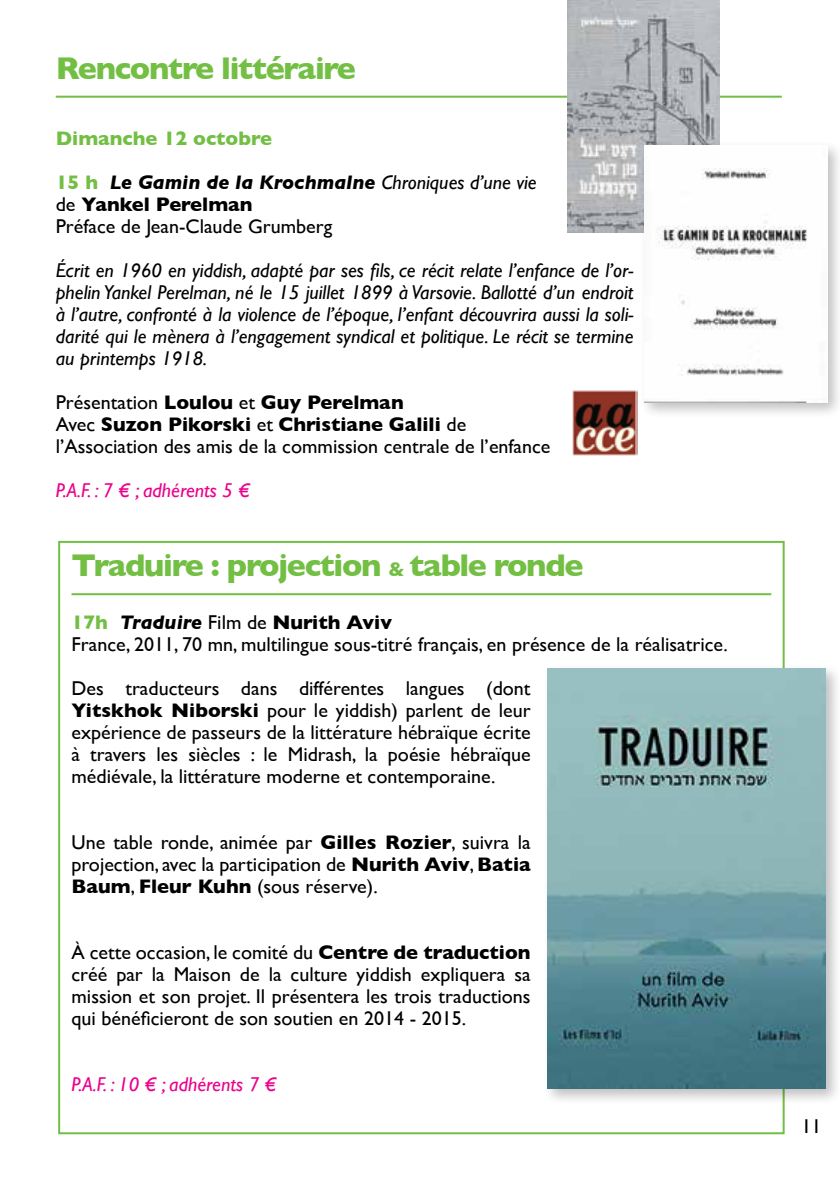
<style>
.page{position:relative;width:840px;height:1191px;background:#fff}
.page>*{position:absolute;margin:0;border:0;box-sizing:border-box;transform-origin:0 0}
.t1{font:700 32px "Gill Sans";letter-spacing:-.04em;color:#72bf44}
.t2{font:20px/22px "Gill Sans";color:#000}
.t3{font:italic 20px/22px "Gill Sans";color:#000;text-align:justify}
.t4{font:italic 20px "Gill Sans";color:#ec008c}
.t5{font:700 20px "Gill Sans";color:#72bf44}
.s1{font-weight:700;color:#72bf44}
.s2{font-weight:700;font-style:italic}
.s3{font-style:italic}
.s4{font-weight:700}
.s5{font-size:20px}
</style>
<div class="page">
<hr style="left:56px;top:96px;width:725px;height:2px;background:#72bf44">
<hr style="left:71px;top:593px;width:699px;height:2px;background:#72bf44">
<img style="left:566px;top:0;width:152px;height:232px">
<img style="left:572px;top:391px;width:65px;height:64px">
<div style="left:542px;top:663px;width:297px;height:442px;background:#000;opacity:.25"></div>
<img style="left:547px;top:668px;width:278px;height:421px">
<div style="left:639px;top:140px;width:200px;height:279px;background:#000;opacity:.25"></div>
<img style="left:644px;top:145px;width:182px;height:257px">
<h1 class="t1" style="left:56px;top:42px;width:301px">Rencontre littéraire</h1>
<p class="t5" style="left:56px;top:122px;width:218px">Dimanche 12 octobre</p>
<p class="t2" style="left:56px;top:171px;width:482px"><span class="s1">15 h</span> <span class="s2">Le Gamin de la Krochmalne</span> <span class="s3">Chroniques d’une vie </span>de <span class="s4">Yankel Perelman<br></span>Préface de Jean-Claude Grumberg</p>
<p class="t3" style="left:56px;top:259px;width:579px">Écrit en 1960 en yiddish, adapté par ses fils, ce récit relate l’enfance de l’or&shy;phelin Yankel Perelman, né le 15 juillet 1899 à Varsovie. Ballotté d’un endroit à l’autre, confronté à la violence de l’époque, l’enfant découvrira aussi la soli&shy;darité qui le mènera à l’engagement syndical et politique. Le récit se termine au printemps 1918.</p>
<p class="t2" style="left:56px;top:391px;width:496px">Présentation <span class="s4">Loulou</span> et <span class="s4">Guy Perelman<br></span>Avec <span class="s4">Suzon Pikorski</span> et <span class="s4">Christiane Galili</span> de l’Association des amis de la commission centrale de l’enfance</p>
<p class="t4" style="left:56px;top:479px;width:196px">P.A.F. : 7 € ; adhérents 5 €</p>
<h1 class="t1" style="left:71px;top:540px;width:513px">Traduire : projection <span class="s5">&amp;</span> table ronde</h1>
<p class="t2" style="left:71px;top:611px;width:657px"><span class="s1">17h</span> <span class="s2">Traduire</span> Film de <span class="s4">Nurith Aviv<br></span>France, 2011, 70 mn, multilingue sous-titré français, en présence de la réalisatrice.</p>
<p class="t2" style="left:71px;top:677px;width:460px;text-align:justify">Des traducteurs dans différentes langues (dont <span class="s4">Yitskhok Niborski</span> pour le yiddish) parlent de leur expérience de passeurs de la littérature hébraïque écrite à travers les siècles : le Midrash, la poésie hébraïque médiévale, la littérature moderne et contemporaine.</p>
<p class="t2" style="left:71px;top:831px;width:460px;text-align:justify">Une table ronde, animée par <span class="s4">Gilles Rozier</span>, suivra la projection, avec la participation de <span class="s4">Nurith Aviv</span>, <span class="s4">Batia Baum</span>, <span class="s4">Fleur Kuhn</span> (sous réserve).</p>
<p class="t2" style="left:71px;top:941px;width:460px;text-align:justify">À cette occasion, le comité du <span class="s4">Centre de traduction </span>créé par la Maison de la culture yiddish expliquera sa mission et son projet. Il présentera les trois traductions qui bénéficieront de son soutien en 2014 - 2015.</p>
<p class="t4" style="left:71px;top:1073px;width:206px">P.A.F. : 10 € ; adhérents 7 €</p>
<p class="t2" style="left:801px;top:1114px;width:21px">11</p>
</div>
